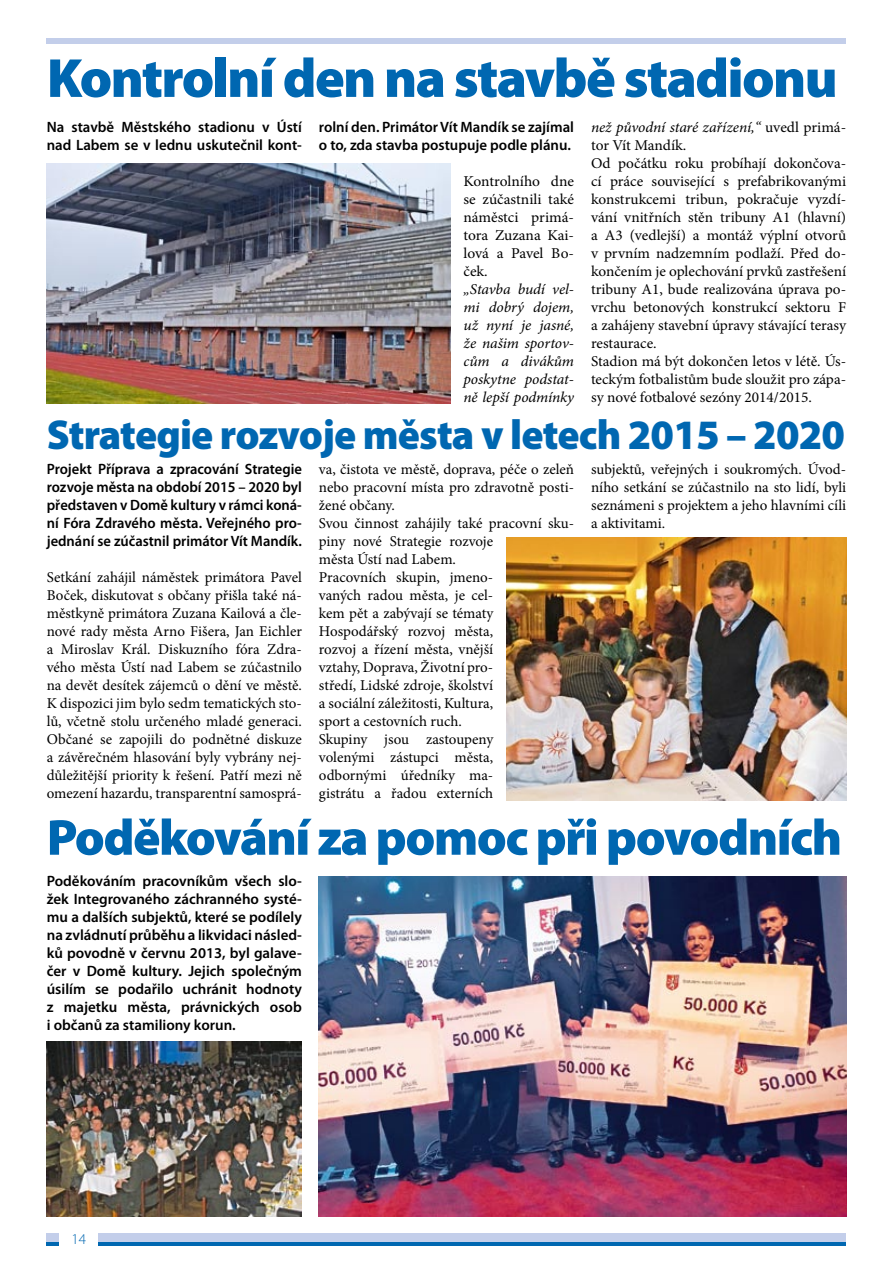
<style>
.page{position:relative;width:893px;height:1263px;background:#fff}
.page>*{position:absolute;margin:0;border:0;box-sizing:border-box;transform-origin:0 0}
.t1{font:900 55.5px "Myriad Pro";letter-spacing:-.03em;color:#0067b1}
.t2{font:900 51px "Myriad Pro";letter-spacing:-.03em;color:#0067b1}
.t3{font:900 42px "Myriad Pro";letter-spacing:-.02em;color:#0067b1}
.t4{font:15px/18px "Minion Pro";color:#000;text-align:justify}
.t5{font:600 15px/18px "Myriad Pro";color:#000;text-align:justify}
.t6{font:italic 15px/18px "Minion Pro";letter-spacing:-.01em;color:#000;text-align:justify}
.t7{font:300 15px "Myriad Pro";color:#0067b1}
.s1{font-style:italic}
</style>
<div class="page">
<div style="left:47px;top:38px;width:799px;height:6px;background:#c3ceea"></div>
<hr style="left:47px;top:1242px;width:799px;height:4px;background:#0067b1">
<div style="left:47px;top:1233px;width:799px;height:9px;background:#c3ceea"></div>
<div style="left:60px;top:1233px;width:38px;height:30px;background:#fff"></div>
<img style="left:506px;top:537px;width:340px;height:264px">
<img style="left:47px;top:163px;width:404px;height:241px">
<img style="left:319px;top:876px;width:527px;height:340px">
<img style="left:47px;top:1042px;width:255px;height:174px">
<h1 class="t1" style="left:47px;top:47px;width:792px">Kontrolní den na stavbě stadionu</h1>
<p class="t5" style="left:47px;top:118px;width:257px">Na stavbě Městského stadionu v Ústí nad Labem se v lednu uskutečnil kont-</p>
<p class="t5" style="left:319px;top:118px;width:257px">rolní den. Primátor Vít Mandík se zajímal o to, zda stavba postupuje podle plánu.</p>
<p class="t4" style="left:463px;top:172px;width:112px">Kontrolního dne se zúčastnili také náměstci primá&shy;tora Zuzana Kai&shy;lová a Pavel Bo&shy;ček.</p>
<p class="t6" style="left:463px;top:280px;width:112px">„Stavba budí vel&shy;mi dobrý dojem, už nyní je jasné, že našim sportov&shy;cům a divákům poskytne podstat&shy;ně lepší podmínky</p>
<p class="t4" style="left:591px;top:118px;width:257px;text-align:left"><span class="s1">než původní staré zařízení,“</span> uvedl primá&shy;tor Vít Mandík.<br>Od počátku roku probíhají dokončova&shy;cí práce související s prefabrikovanými konstrukcemi tribun, pokračuje vyzdí&shy;vání vnitřních stěn tribuny A1 (hlavní) a A3 (vedlejší) a montáž výplní otvorů v prvním nadzemním podlaží. Před do&shy;končením je oplechování prvků zastřešení tribuny A1, bude realizována úprava po&shy;vrchu betonových konstrukcí sektoru F a zahájeny stavební úpravy stávající terasy restaurace.<br>Stadion má být dokončen letos v létě. Ús&shy;teckým fotbalistům bude sloužit pro zápa&shy;sy nové fotbalové sezóny 2014/2015.</p>
<h3 class="t3" style="left:47px;top:411px;width:800px">Strategie rozvoje města v letech 2015 – 2020</h3>
<p class="t4" style="left:591px;top:460px;width:257px">subjektů, veřejných i soukromých. Úvod&shy;ního setkání se zúčastnilo na sto lidí, byli seznámeni s projektem a jeho hlavními cíli a aktivitami.</p>
<p class="t4" style="left:319px;top:460px;width:257px;text-align:left">va, čistota ve městě, doprava, péče o zeleň nebo pracovní místa pro zdravotně posti&shy;žené občany.<br>Svou činnost zahájily také pracovní sku&shy;piny nové Strategie rozvoje<br>města Ústí nad Labem.<br>Pracovních skupin, jmeno-<br>vaných radou města, je cel-<br>kem pět a zabývají se tématy<br>Hospodářský rozvoj města,<br>rozvoj a řízení města, vnější<br>vztahy, Doprava, Životní pro-<br>středí, Lidské zdroje, školství<br>a sociální záležitosti, Kultura,<br>sport a cestovních ruch.<br>Skupiny jsou zastoupeny<br>volenými zástupci města,<br>odbornými úředníky ma-<br>gistrátu a řadou externích</p>
<p class="t5" style="left:47px;top:460px;width:257px">Projekt Příprava a zpracování Strategie rozvoje města na období 2015 – 2020 byl představen v Domě kultury v rámci koná&shy;ní Fóra Zdravého města. Veřejného pro&shy;jednání se zúčastnil primátor Vít Mandík.</p>
<p class="t4" style="left:47px;top:568px;width:257px">Setkání zahájil náměstek primátora Pavel Boček, diskutovat s občany přišla také ná&shy;městkyně primátora Zuzana Kailová a čle&shy;nové rady města Arno Fišera, Jan Eichler a Miroslav Král. Diskuzního fóra Zdra&shy;vého města Ústí nad Labem se zúčastnilo na devět desítek zájemců o dění ve městě.<br>K dispozici jim bylo sedm tematických sto&shy;lů, včetně stolu určeného mladé generaci.<br>Občané se zapojili do podnětné diskuze a závěrečném hlasování byly vybrány nej&shy;důležitější priority k řešení. Patří mezi ně omezení hazardu, transparentní samosprá-</p>
<h2 class="t2" style="left:47px;top:808px;width:797px">Poděkování za pomoc při povodních</h2>
<p class="t5" style="left:47px;top:872px;width:257px">Poděkováním pracovníkům všech slo&shy;žek Integrovaného záchranného systé&shy;mu a dalších subjektů, které se podílely na zvládnutí průběhu a likvidaci násled&shy;ků povodně v červnu 2013, byl galave&shy;čer v Domě kultury. Jejich společným úsilím se podařilo uchránit hodnoty z majetku města, právnických osob i občanů za stamiliony korun.</p>
<p class="t7" style="left:71px;top:1231px;width:16px">14</p>
</div>
